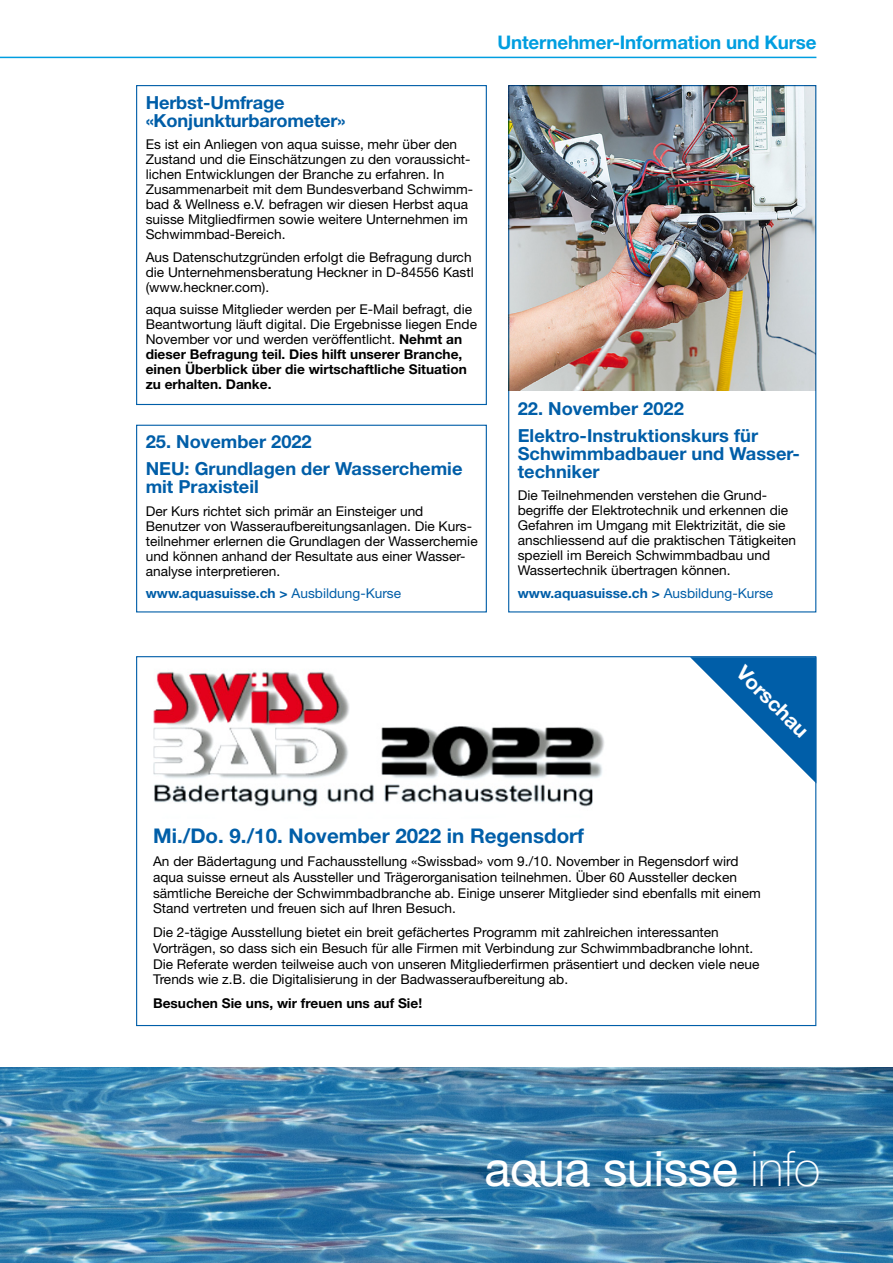
<style>
.page{position:relative;width:893px;height:1263px;background:#fff}
.page>*{position:absolute;margin:0;border:0;box-sizing:border-box;transform-origin:0 0}
.t1{font:48.75px "Helvetica Neue";letter-spacing:-.01em;color:#fff}
.t2{font:700 20.25px "Helvetica Neue";color:#005ea8}
.t3{font:700 20.25px "Helvetica Neue";color:#fff;scale:1.04 1}
.t4{font:700 18.75px "Helvetica Neue";letter-spacing:-.01em;color:#009ee0}
.t5{font:700 18px/18px "Helvetica Neue";color:#005ea8}
.t6{font:13.5px/15px "Helvetica Neue";color:#000}
.t7{font:700 13.5px "Helvetica Neue";color:#005ea8}
.t8{font:700 13.5px "Helvetica Neue";color:#000}
.s1{font-weight:700}
.s2{font-weight:400}
.s3{font-weight:100}
</style>
<div class="page">
<img style="left:0;top:1067px;width:893px;height:196px">
<hr style="left:0;top:57px;width:816px;height:1px;background:#009ee0">
<img style="left:153px;top:671px;width:451px;height:136px">
<svg style="left:690px;top:657px;width:126px;height:126px"></svg>
<div style="left:136px;top:85px;width:351px;height:320px;border:1px solid #005ea8"></div>
<div style="left:136px;top:425px;width:351px;height:187px;border:1px solid #005ea8"></div>
<svg style="left:523px;top:1174px;width:18px;height:13px"></svg>
<img style="left:508px;top:85px;width:307px;height:305px">
<h3 class="t5" style="left:146px;top:93px;width:201px">Herbst-Umfrage «Konjunkturbarometer»</h3>
<p class="t6" style="left:146px;top:137px;width:329px">Es ist ein Anliegen von aqua suisse, mehr über den Zustand und die Einschätzungen zu den voraussicht&shy;lichen Entwicklungen der Branche zu erfahren. In Zusammenarbeit mit dem Bundesverband Schwimm&shy;bad &amp; Wellness e.V. befragen wir diesen Herbst aqua suisse Mitgliedfirmen sowie weitere Unternehmen im Schwimmbad-Bereich.</p>
<p class="t6" style="left:146px;top:249px;width:329px">Aus Datenschutzgründen erfolgt die Befragung durch die Unternehmensberatung Heckner in D-84556 Kastl (www.heckner.com).</p>
<p class="t6" style="left:146px;top:302px;width:333px">aqua suisse Mitglieder werden per E-Mail befragt, die Beantwortung läuft digital. Die Ergebnisse liegen Ende November vor und werden veröffentlicht. <span class="s1">Nehmt an dieser Befragung teil. Dies hilft unserer Branche, einen Überblick über die wirtschaftliche Situation zu erhalten. Danke.</span></p>
<h3 class="t5" style="left:146px;top:428px;width:318px;line-height:27px">25. November 2022<br>NEU: Grundlagen der Wasserchemie</h3>
<h3 class="t5" style="left:146px;top:478px;width:115px">mit Praxisteil</h3>
<p class="t6" style="left:146px;top:503px;width:333px">Der Kurs richtet sich primär an Einsteiger und Benutzer von Wasseraufbereitungsanlagen. Die Kurs&shy;teilnehmer erlernen die Grundlagen der Wasserchemie und können anhand der Resultate aus einer Wasser&shy;analyse interpretieren.</p>
<p class="t7" style="left:146px;top:585px;width:257px">www.aquasuisse.ch &gt; <span class="s2">Ausbildung-Kurse</span></p>
<h3 class="t4" style="left:497px;top:30px;width:320px">Unternehmer-Information und Kurse</h3>
<h3 class="t5" style="left:518px;top:394px;width:242px;line-height:27px">22. November 2022<br>Elektro-Instruktionskurs für</h3>
<h3 class="t5" style="left:518px;top:444px;width:284px">Schwimmbadbauer und Wasser&shy;techniker</h3>
<p class="t6" style="left:518px;top:488px;width:280px">Die Teilnehmenden verstehen die Grund&shy;begriffe der Elektrotechnik und erkennen die Gefahren im Umgang mit Elektrizität, die sie anschliessend auf die praktischen Tätigkeiten speziell im Bereich Schwimmbadbau und Wassertechnik übertragen können.</p>
<p class="t7" style="left:518px;top:585px;width:257px">www.aquasuisse.ch &gt; <span class="s2">Ausbildung-Kurse</span></p>
<h2 class="t3" style="left:749px;top:660px;width:90px;rotate:45deg">Vorschau</h2>
<h2 class="t2" style="left:153px;top:823px;width:432px">Mi./Do. 9./10. November 2022 in Regensdorf</h2>
<p class="t6" style="left:153px;top:853px;width:609px;line-height:15.8px">An der Bädertagung und Fachausstellung «Swissbad» vom 9./10. November in Regensdorf wird aqua suisse erneut als Aussteller und Trägerorganisation teilnehmen. Über 60 Aussteller decken sämtliche Bereiche der Schwimmbadbranche ab. Einige unserer Mitglieder sind ebenfalls mit einem Stand vertreten und freuen sich auf Ihren Besuch.</p>
<p class="t6" style="left:153px;top:924px;width:608px;line-height:15.8px">Die 2-tägige Ausstellung bietet ein breit gefächertes Programm mit zahlreichen interessanten Vorträgen, so dass sich ein Besuch für alle Firmen mit Verbindung zur Schwimmbadbranche lohnt.<br>Die Referate werden teilweise auch von unseren Mitgliederfirmen präsentiert und decken viele neue Trends wie z.B. die Digitalisierung in der Badwasseraufbereitung ab.</p>
<p class="t8" style="left:153px;top:995px;width:271px">Besuchen Sie uns, wir freuen uns auf Sie!</p>
<h1 class="t1" style="left:484px;top:1140px;width:337px">aoua suisse <span class="s3">info</span></h1>
</div>
